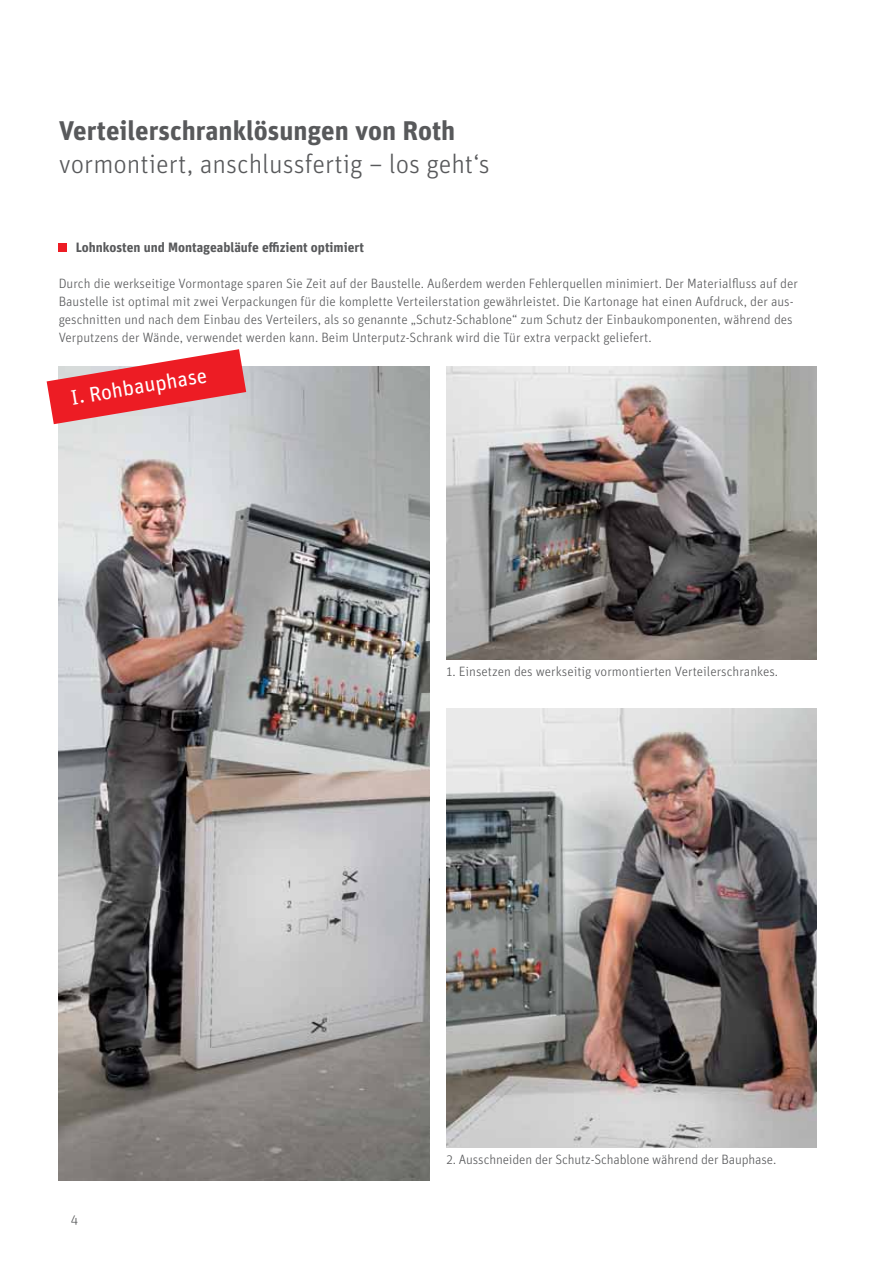
<style>
.page{position:relative;width:893px;height:1263px;background:#fff}
.page>*{position:absolute;margin:0;border:0;box-sizing:border-box;transform-origin:0 0}
.t1{font:300 27px "Unit OT";color:#58595b}
.t2{font:700 27px "Unit OT";color:#58595b}
.t3{font:21px "Unit OT";color:#fff}
.t4{font:300 13.5px/18px "Unit OT";color:#58595b}
.t5{font:700 13.5px "Unit OT";color:#58595b}
</style>
<div class="page">
<div style="left:59px;top:243px;width:8px;height:9px;background:#ed1c24"></div>
<img style="left:59px;top:367px;width:370px;height:813px">
<img style="left:446px;top:367px;width:370px;height:292px">
<img style="left:446px;top:708px;width:370px;height:439px">
<svg style="left:47px;top:349px;width:199px;height:75px"></svg>
<h1 class="t2" style="left:59px;top:121px;width:398px">Verteilerschranklösungen von Roth</h1>
<h1 class="t1" style="left:59px;top:154px;width:433px">vormontiert, anschlussfertig – los geht‘s</h1>
<p class="t5" style="left:76px;top:242px;width:290px">Lohnkosten und Montageabläufe effizient optimiert</p>
<p class="t4" style="left:59px;top:276px;width:741px">Durch die werkseitige Vormontage sparen Sie Zeit auf der Baustelle. Außerdem werden Fehlerquellen minimiert. Der Materialfluss auf der Baustelle ist optimal mit zwei Verpackungen für die komplette Verteilerstation gewährleistet. Die Kartonage hat einen Aufdruck, der aus&shy;geschnitten und nach dem Einbau des Verteilers, als so genannte „Schutz-Schablone“ zum Schutz der Einbaukomponenten, während des Verputzens der Wände, verwendet werden kann. Beim Unterputz-Schrank wird die Tür extra verpackt geliefert.</p>
<h2 class="t3" style="left:70px;top:390px;width:139px;rotate:-10deg">I. Rohbauphase</h2>
<p class="t4" style="left:71px;top:1212px;width:9px">4</p>
<p class="t4" style="left:446px;top:664px;width:333px">1. Einsetzen des werkseitig vormontierten Verteilerschrankes.</p>
<p class="t4" style="left:446px;top:1152px;width:331px">2. Ausschneiden der Schutz-Schablone während der Bauphase.</p>
</div>
